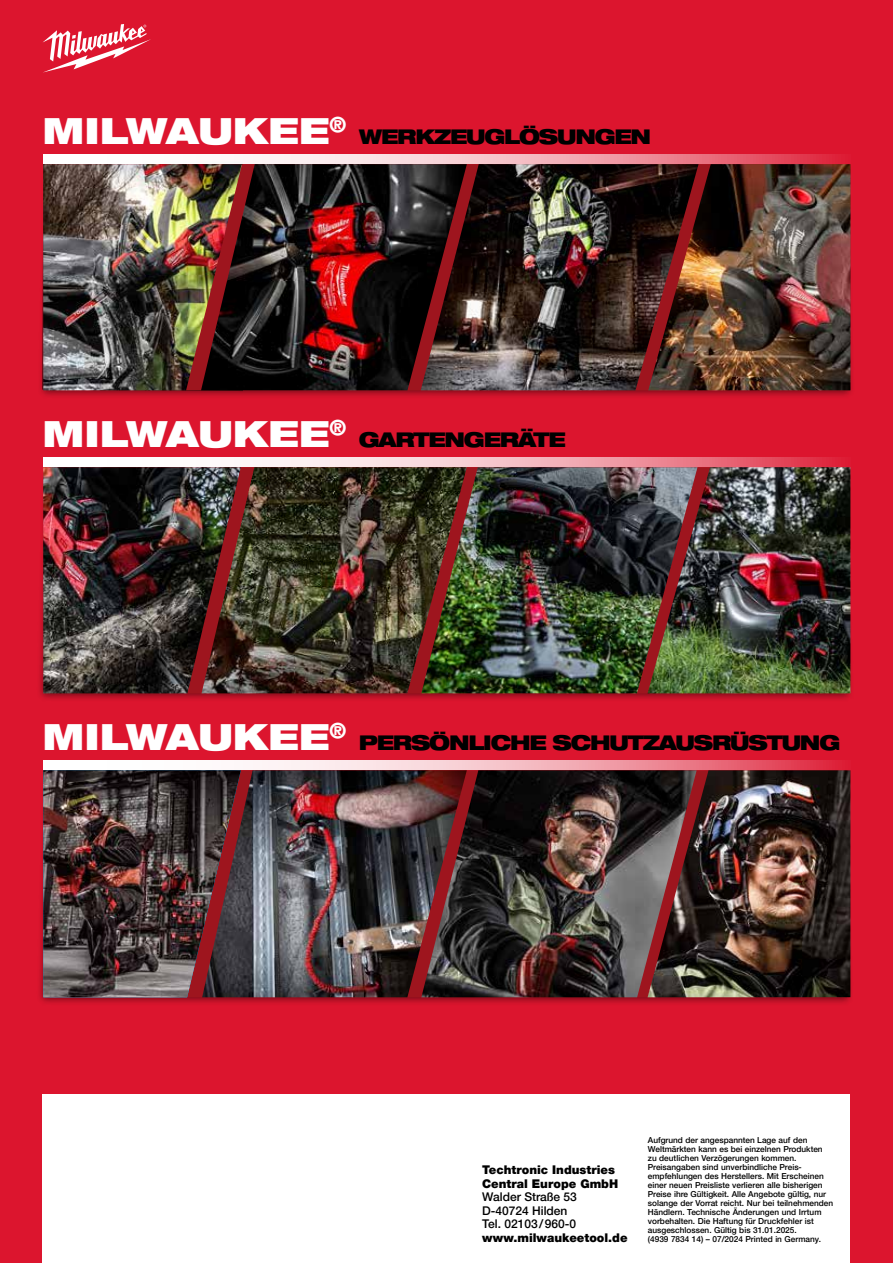
<style>
.page{position:relative;width:893px;height:1263px;background:#dc152e}
.page>*{position:absolute;margin:0;border:0;box-sizing:border-box;transform-origin:0 0}
.t1{font:900 expanded 36px "Helvetica Neue LTW1 G";color:#fff}
.t2{font:900 expanded 20.25px "Helvetica Neue LTW1 G";letter-spacing:-.06em;color:#000}
.t3{font:900 12px/13.5px "Helvetica Neue LTW1 G";color:#000}
.t4{font:500 12px/13.5px "Helvetica Neue LTW1 G";color:#000}
.t5{font:500 8.25px/9px "Helvetica Neue LTW1 G";color:#000}
</style>
<div class="page">
<svg style="left:43px;top:24px;width:108px;height:49px"></svg>
<div style="left:464px;top:1094px;width:386px;height:169px;background:#fff"></div>
<div style="left:42px;top:1094px;width:423px;height:169px;background:#fff"></div>
<div style="left:38px;top:165px;width:817px;height:233px;background:#000;opacity:.5"></div>
<svg style="left:43px;top:155px;width:798px;height:9px;background:#f4bdc4"></svg>
<div style="left:36px;top:468px;width:818px;height:233px;background:#000;opacity:.5"></div>
<svg style="left:43px;top:458px;width:798px;height:9px;background:#f4bdc4"></svg>
<div style="left:36px;top:772px;width:817px;height:233px;background:#000;opacity:.5"></div>
<svg style="left:43px;top:761px;width:799px;height:9px;background:#f4bcc3"></svg>
<img style="left:43px;top:164px;width:158px;height:226px">
<img style="left:699px;top:164px;width:151px;height:226px">
<img style="left:201px;top:164px;width:220px;height:226px">
<img style="left:421px;top:164px;width:278px;height:226px">
<img style="left:43px;top:467px;width:159px;height:226px">
<img style="left:697px;top:467px;width:153px;height:226px">
<img style="left:467px;top:467px;width:230px;height:226px">
<img style="left:202px;top:467px;width:265px;height:226px">
<img style="left:43px;top:770px;width:159px;height:227px">
<img style="left:697px;top:770px;width:153px;height:227px">
<img style="left:467px;top:770px;width:230px;height:227px">
<img style="left:202px;top:770px;width:265px;height:227px">
<h1 class="t1" style="left:43px;top:107px;width:305px">MILWAUKEE<sup>®</sup></h1>
<h2 class="t2" style="left:359px;top:123px;width:294px">WERKZEUGLÖSUNGEN</h2>
<h1 class="t1" style="left:43px;top:410px;width:305px">MILWAUKEE<sup>®</sup></h1>
<h2 class="t2" style="left:359px;top:426px;width:208px">GARTENGERÄTE</h2>
<h1 class="t1" style="left:43px;top:713px;width:305px">MILWAUKEE<sup>®</sup></h1>
<h2 class="t2" style="left:359px;top:729px;width:483px">PERSÖNLICHE SCHUTZAUSRÜSTUNG</h2>
<h3 class="t3" style="left:482px;top:1163px;width:137px">Techtronic Industries<br>Central Europe GmbH</h3>
<h3 class="t4" style="left:482px;top:1190px;width:96px">Walder Straße 53<br>D-40724 Hilden<br>Tel. 02103/960-0</h3>
<h3 class="t3" style="left:482px;top:1231px;width:147px">www.milwaukeetool.de</h3>
<p class="t5" style="left:648px;top:1135px;width:187px">Aufgrund der angespannten Lage auf den Weltmärkten kann es bei einzelnen Produkten zu deutlichen Verzögerungen kommen.<br>Preisangaben sind unverbindliche Preis&shy;empfehlungen des Herstellers. Mit Erscheinen einer neuen Preisliste verlieren alle bisherigen Preise ihre Gültigkeit. Alle Angebote gültig, nur solange der Vorrat reicht. Nur bei teilnehmenden Händlern. Technische Änderungen und Irrtum vorbehalten. Die Haftung für Druckfehler ist ausgeschlossen. Gültig bis 31.01.2025.<br>(4939 7834 14) – 07/2024 Printed in Germany.</p>
</div>
